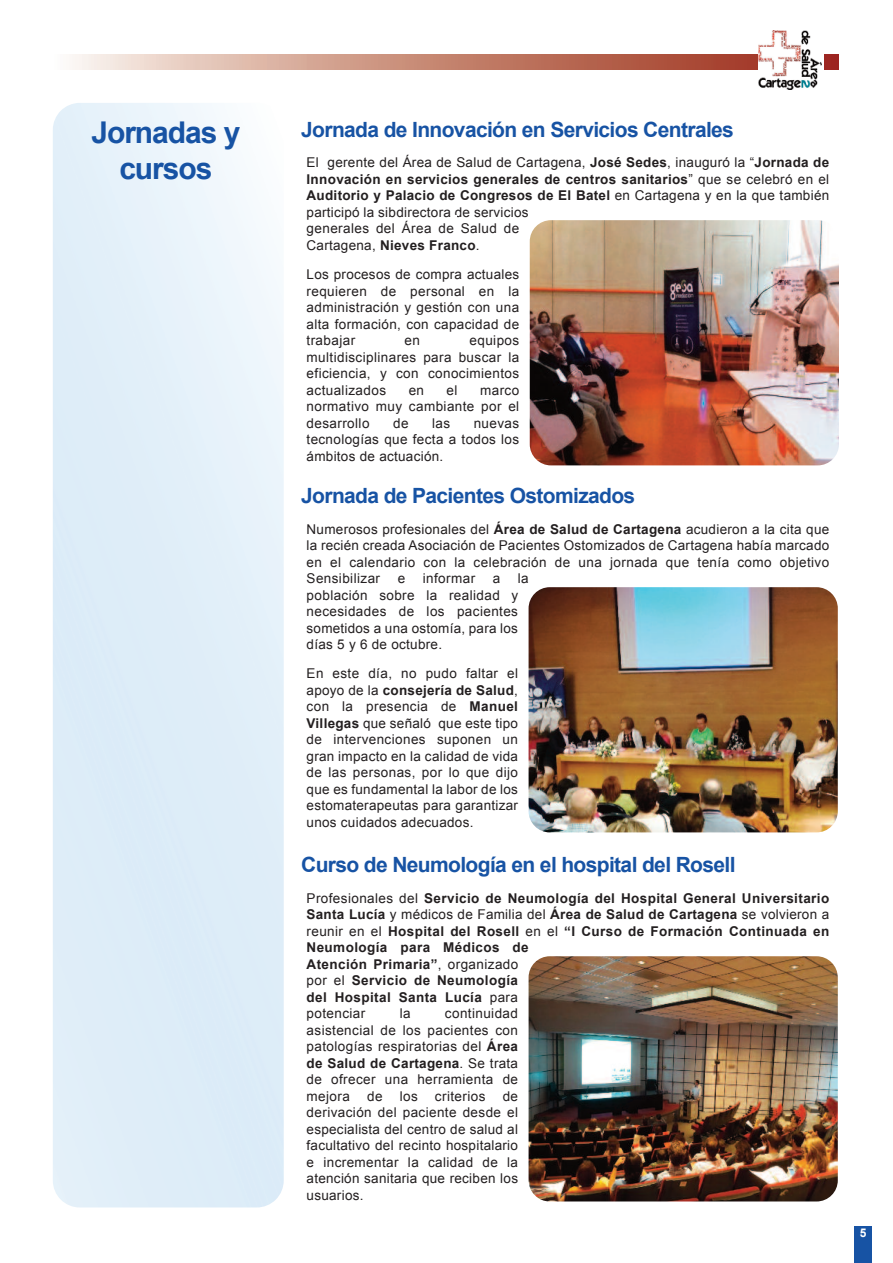
<style>
.page{position:relative;width:893px;height:1263px;background:#fff}
.page>*{position:absolute;margin:0;border:0;box-sizing:border-box;transform-origin:0 0}
.t1{font:700 30px/36px "Arial";letter-spacing:-.035em;color:#1753a4;text-align:center}
.t2{font:700 21px "Arial";letter-spacing:-.03em;color:#1753a4}
.t3{font:13.5px/16.5px "Arial";letter-spacing:.03em;color:#231f20;text-align:justify}
.t4{font:700 13.5px/16.5px "Arial";letter-spacing:.03em;color:#231f20}
.t5{font:700 12px "Arial";color:#fff}
.s1{font-weight:700}
.s2{font-weight:400}
</style>
<div class="page">
<img style="left:72px;top:54px;width:767px;height:16px">
<div style="left:855px;top:1226px;width:17px;height:37px;background:#1753a4"></div>
<div style="left:758px;top:31px;width:66px;height:61px;background:#fff"></div>
<img style="left:759px;top:31px;width:63px;height:59px">
<img style="left:529px;top:587px;width:309px;height:245px;border-radius:21px">
<img style="left:529px;top:956px;width:309px;height:245px;border-radius:21px">
<img style="left:530px;top:220px;width:309px;height:245px;border-radius:21px">
<h1 class="t1" style="left:91px;top:114px;width:150px">Jornadas y cursos</h1>
<h2 class="t2" style="left:301px;top:118px;width:434px">Jornada de Innovación en Servicios Centrales</h2>
<p class="t3" style="left:307px;top:154px;width:524px;text-align:left">El gerente del Área de Salud de Cartagena, <span class="s1">José Sedes</span>, inauguró la “<span class="s1">Jornada de Innovación en servicios generales de centros sanitarios</span>” que se celebró en el <span class="s1">Auditorio y Palacio de Congresos de El Batel</span> en Cartagena y en la que también participó la sibdirectora de servicios<br>generales del Área de Salud de<br>Cartagena, <span class="s1">Nieves Franco</span>.</p>
<p class="t3" style="left:307px;top:266px;width:214px">Los procesos de compra actuales requieren de personal en la administración y gestión con una alta formación, con capacidad de trabajar</p>
<p class="t3" style="left:307px;top:332px;width:214px;text-indent:163px">equipos multidisciplinares para buscar la eficiencia, y con conocimientos actualizados</p>
<p class="t3" style="left:405px;top:332px;width:17px">en</p>
<p class="t3" style="left:409px;top:382px;width:17px">en</p>
<p class="t3" style="left:447px;top:382px;width:12px">el</p>
<p class="t3" style="left:307px;top:382px;width:214px;text-indent:174px">marco normativo muy cambiante por el desarrollo</p>
<p class="t3" style="left:393px;top:415px;width:17px">de</p>
<p class="t3" style="left:432px;top:415px;width:20px">las</p>
<p class="t3" style="left:307px;top:415px;width:214px;text-indent:167px">nuevas tecnologías que fecta a todos los ámbitos de actuación.</p>
<h2 class="t2" style="left:301px;top:484px;width:336px">Jornada de Pacientes Ostomizados</h2>
<p class="t3" style="left:307px;top:521px;width:524px">Numerosos profesionales del <span class="s1">Área de Salud de Cartagena</span> acudieron a la cita que la recién creada Asociación de Pacientes Ostomizados de Cartagena había marcado en el calendario con la celebración de una jornada que tenía como objetivo Sensibilizar</p>
<p class="t3" style="left:398px;top:570px;width:9px">e</p>
<p class="t3" style="left:423px;top:570px;width:54px">informar</p>
<p class="t3" style="left:493px;top:570px;width:9px">a</p>
<p class="t3" style="left:307px;top:570px;width:224px;text-align:left;text-indent:211px">la población sobre la realidad y necesidades de los pacientes sometidos a una ostomía, para los días 5 y 6 de octubre.</p>
<p class="t3" style="left:307px;top:665px;width:213px">En este día, no pudo faltar el apoyo de la <span class="s1">consejería de Salud</span>, con la presencia de <span class="s1">Manuel Villegas</span> que señaló que este tipo de intervenciones suponen un gran impacto en la calidad de vida de las personas, por lo que dijo que es fundamental la labor de los estomaterapeutas para garantizar unos cuidados adecuados.</p>
<h2 class="t2" style="left:301px;top:853px;width:436px">Curso de Neumología en el hospital del Rosell</h2>
<p class="t4" style="left:307px;top:890px;width:524px"><span class="s2">Profesionales del</span> Servicio de Neumología del Hospital General Universitario Santa Lucía <span class="s2">y médicos de Familia del</span> Área de Salud de Cartagena <span class="s2">se volvieron a reunir en el</span> Hospital del Rosell <span class="s2">en el</span> “I Curso de Formación Continuada en Neumología para Médicos de<br>Atención Primaria”<span class="s2">, organizado<br>por el</span> Servicio de Neumología<br>del Hospital Santa Lucía <span class="s2">para<br>potenciar</span></p>
<p class="t3" style="left:307px;top:1005px;width:213px;text-indent:138px">continuidad asistencial de los pacientes con patologías respiratorias del <span class="s1">Área de Salud de Cartagena</span>. Se trata de ofrecer una herramienta de mejora</p>
<p class="t3" style="left:400px;top:1005px;width:12px">la</p>
<p class="t3" style="left:307px;top:1088px;width:213px;text-indent:196px">de derivación del paciente desde el especialista del centro de salud al facultativo del recinto hospitalario e incrementar la calidad de la atención sanitaria que reciben los usuarios.</p>
<p class="t3" style="left:367px;top:1088px;width:17px">de</p>
<p class="t3" style="left:400px;top:1088px;width:20px">los</p>
<p class="t3" style="left:435px;top:1088px;width:52px">criterios</p>
<p class="t5" style="left:860px;top:1226px;width:8px">5</p>
</div>
